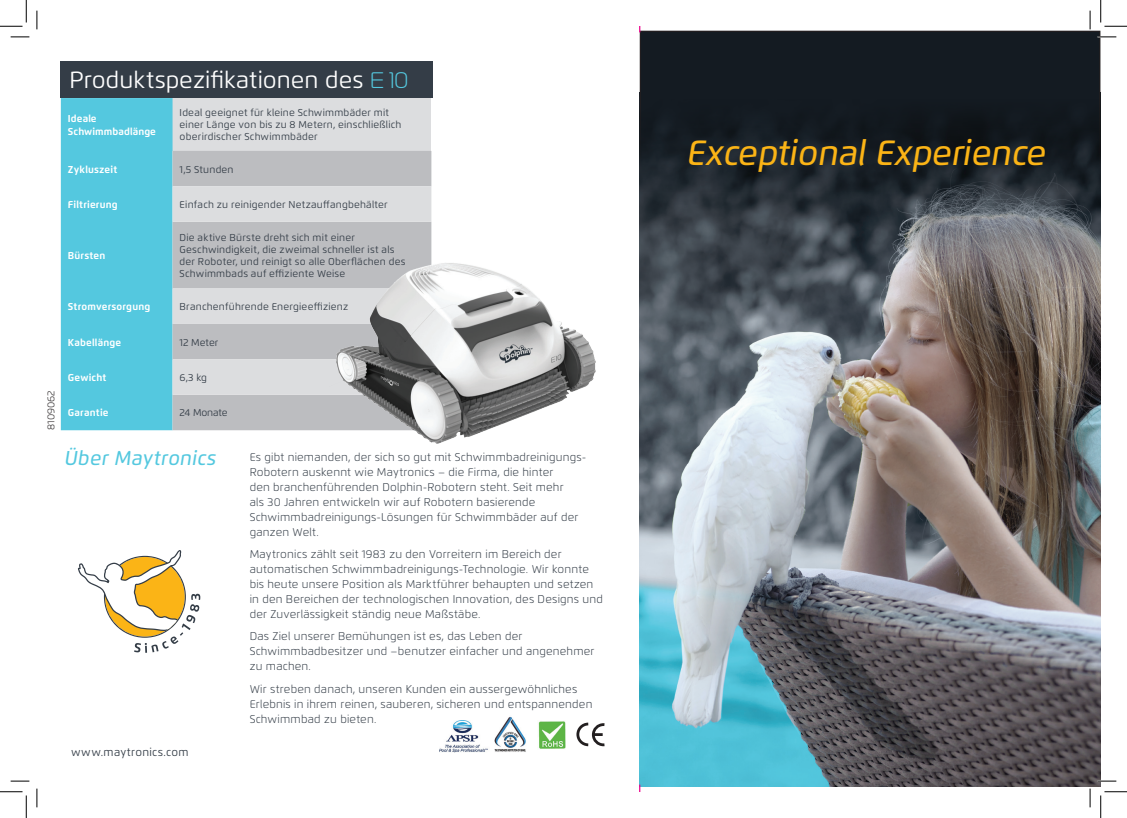
<style>
.page{position:relative;width:1127px;height:818px;background:#fff}
.page>*{position:absolute;margin:0;border:0;box-sizing:border-box;transform-origin:0 0}
.t1{font:italic 500 35px "Flexo";color:#fbb416}
.t2{font:23.38px "Flexo";color:#fff}
.t3{font:italic 500 20px "Flexo";letter-spacing:.02em;color:#54c8df}
.t4{font:300 11.25px/15px "Flexo";letter-spacing:.015em;color:#343d47}
.t5{font:11.25px "Flexo";letter-spacing:.025em;color:#343d47}
.t6{font:10px/12px "Flexo";letter-spacing:.02em;color:#343d47}
.t7{font:700 10px/12.5px "Flexo";letter-spacing:.015em;color:#fff}
.t8{font:10px "Flexo";letter-spacing:-.015em;color:#343d47}
.t9{font:300 10px "Flexo";color:#231f20}
.s1{font-family:"Magistral C";font-weight:300;font-size:22.5px;color:#54c8df}
</style>
<div class="page">
<div style="left:60px;top:62px;width:372px;height:36px;background:#343d47"></div>
<svg style="left:78px;top:550px;width:122px;height:103px"></svg>
<svg style="left:576px;top:722px;width:28px;height:24px"></svg>
<img style="left:538px;top:721px;width:28px;height:28px">
<img style="left:494px;top:716px;width:32px;height:36px">
<img style="left:439px;top:720px;width:49px;height:33px">
<img style="left:639px;top:199px;width:461px;height:587px">
<svg style="left:641px;top:33px;width:457px;height:164px;background:#171e24"></svg>
<div style="left:639px;top:31px;width:461px;height:168px;border:1px solid #231f20"></div>
<div style="left:172px;top:98px;width:259px;height:53px;background:#dcdddf"></div>
<div style="left:61px;top:98px;width:111px;height:332px;background:#54c8df"></div>
<div style="left:172px;top:151px;width:259px;height:279px;background:#bcbdc0"></div>
<svg style="left:172px;top:186px;width:259px;height:209px;background:#cccdd0"></svg>
<img style="left:317px;top:251px;width:279px;height:193px">
<svg style="left:11px;top:36px;width:18px;height:2px"></svg>
<svg style="left:1097px;top:36px;width:18px;height:2px"></svg>
<svg style="left:11px;top:780px;width:18px;height:2px"></svg>
<svg style="left:1097px;top:780px;width:18px;height:2px"></svg>
<svg style="left:36px;top:11px;width:2px;height:18px"></svg>
<svg style="left:36px;top:788px;width:2px;height:19px"></svg>
<svg style="left:1089px;top:11px;width:1px;height:18px"></svg>
<svg style="left:1089px;top:788px;width:1px;height:19px"></svg>
<svg style="left:0;top:0;width:27px;height:27px"></svg>
<svg style="left:0;top:791px;width:27px;height:27px"></svg>
<svg style="left:1100px;top:0;width:26px;height:27px"></svg>
<svg style="left:1100px;top:791px;width:26px;height:27px"></svg>
<p class="t9" style="left:45px;top:430px;width:41px;rotate:-90deg">8109062</p>
<h2 class="t2" style="left:69px;top:66px;width:340px">Produktspezifikationen des <span class="s1">E 10</span></h2>
<p class="t7" style="left:68px;top:112px;width:90px">Ideale<br>Schwimmbadlänge</p>
<p class="t6" style="left:179px;top:107px;width:223px">Ideal geeignet für kleine Schwimmbäder mit einer Länge von bis zu 8 Metern, einschließlich oberirdischer Schwimmbäder</p>
<p class="t7" style="left:68px;top:163px;width:51px">Zykluszeit</p>
<p class="t6" style="left:179px;top:163px;width:55px">1,5 Stunden</p>
<p class="t7" style="left:68px;top:198px;width:51px">Filtrierung</p>
<p class="t6" style="left:179px;top:198px;width:210px">Einfach zu reinigender Netzauffangbehälter</p>
<p class="t7" style="left:68px;top:249px;width:39px">Bürsten</p>
<p class="t6" style="left:179px;top:232px;width:227px">Die aktive Bürste dreht sich mit einer Geschwindigkeit, die zweimal schneller ist als der Roboter, und reinigt so alle Oberflächen des Schwimmbads auf effiziente Weise</p>
<p class="t7" style="left:68px;top:300px;width:84px">Stromversorgung</p>
<p class="t6" style="left:179px;top:301px;width:170px">Branchenführende Energieeffizienz</p>
<p class="t7" style="left:68px;top:336px;width:55px">Kabellänge</p>
<p class="t6" style="left:179px;top:336px;width:40px">12 Meter</p>
<p class="t7" style="left:68px;top:371px;width:40px">Gewicht</p>
<p class="t6" style="left:179px;top:371px;width:29px">6,3 kg</p>
<p class="t7" style="left:68px;top:407px;width:42px">Garantie</p>
<p class="t8" style="left:179px;top:407px;width:50px">24 Monate</p>
<h3 class="t3" style="left:64px;top:446px;width:153px">Über Maytronics</h3>
<p class="t5" style="left:71px;top:745px;width:119px">www.maytronics.com</p>
<p class="t4" style="left:249px;top:450px;width:338px">Es gibt niemanden, der sich so gut mit Schwimmbadreinigungs-</p>
<p class="t4" style="left:249px;top:480px;width:330px">den branchenführenden Dolphin-Robotern steht. Seit mehr als 30 Jahren entwickeln wir auf Robotern basierende Schwimmbadreinigungs-Lösungen für Schwimmbäder auf der ganzen Welt.</p>
<p class="t4" style="left:249px;top:547px;width:355px">Maytronics zählt seit 1983 zu den Vorreitern im Bereich der automatischen Schwimmbadreinigungs-Technologie. Wir konnte bis heute unsere Position als Marktführer behaupten und setzen in den Bereichen der technologischen Innovation, des Designs und der Zuverlässigkeit ständig neue Maßstäbe.</p>
<p class="t4" style="left:249px;top:629px;width:346px">Das Ziel unserer Bemühungen ist es, das Leben der<br>Schwimmbadbesitzer und –benutzer einfacher und angenehmer zu machen.</p>
<p class="t4" style="left:249px;top:681px;width:344px">Wir streben danach, unseren Kunden ein aussergewöhnliches<br>Erlebnis in ihrem reinen, sauberen, sicheren und entspannenden<br>Schwimmbad zu bieten.</p>
<p class="t4" style="left:249px;top:465px;width:305px">Robotern auskennt wie Maytronics – die Firma, die hinter</p>
<h1 class="t1" style="left:686px;top:131px;width:360px">Exceptional Experience</h1>
</div>
